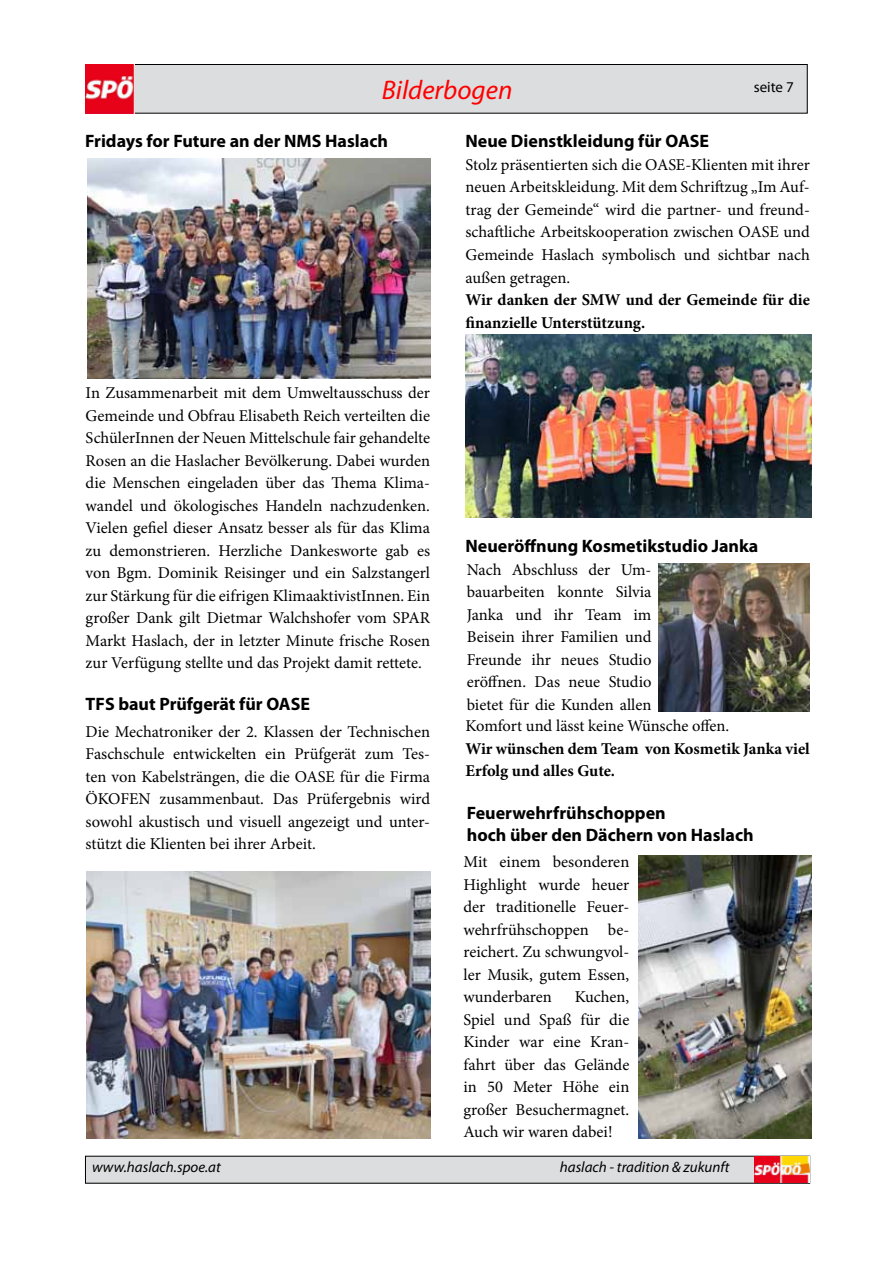
<style>
.page{position:relative;width:893px;height:1263px;background:#fff}
.page>*{position:absolute;margin:0;border:0;box-sizing:border-box;transform-origin:0 0}
.t1{font:italic 27px "Myriad Pro";color:#f00}
.t2{font:700 18px/22.5px "Myriad Pro";color:#000}
.t3{font:16.5px/22.5px "Minion Pro";color:#000;text-align:justify}
.t4{font:700 16.5px/22.5px "Minion Pro";color:#000}
.t5{font:italic 15px "Myriad Pro";color:#000}
.t6{font:15px "Myriad Pro";color:#000}
</style>
<div class="page">
<div style="left:86px;top:64px;width:721px;height:49px;background:#dcddde"></div>
<div style="left:86px;top:64px;width:721px;height:49px;border:1px solid #000"></div>
<div style="left:85px;top:1156px;width:725px;height:27px;background:#dcddde"></div>
<img style="left:754px;top:1156px;width:55px;height:26px">
<img style="left:85px;top:65px;width:49px;height:48px">
<img style="left:87px;top:871px;width:343px;height:267px">
<img style="left:88px;top:158px;width:342px;height:220px">
<img style="left:465px;top:334px;width:346px;height:183px">
<img style="left:659px;top:564px;width:151px;height:148px">
<img style="left:639px;top:855px;width:172px;height:283px">
<h1 class="t1" style="left:382px;top:73px;width:132px">Bilderbogen</h1>
<p class="t2" style="left:85px;top:130px;width:304px">Fridays for Future an der NMS Haslach</p>
<p class="t6" style="left:754px;top:78px;width:42px">seite 7</p>
<p class="t2" style="left:465px;top:130px;width:245px">Neue Dienstkleidung für OASE</p>
<p class="t3" style="left:465px;top:153px;width:346px">Stolz präsentierten sich die OASE-Klienten mit ihrer neuen Arbeitskleidung. Mit dem Schriftzug „Im Auf&shy;trag der Gemeinde“ wird die partner- und freund&shy;schaftliche Arbeitskooperation zwischen OASE und Gemeinde Haslach symbolisch und sichtbar nach außen getragen.</p>
<p class="t4" style="left:465px;top:288px;width:346px">Wir danken der SMW und der Gemeinde für die finanzielle Unterstützung.</p>
<p class="t3" style="left:86px;top:382px;width:346px">In Zusammenarbeit mit dem Umweltausschuss der Gemeinde und Obfrau Elisabeth Reich verteilten die SchülerInnen der Neuen Mittelschule fair gehandelte Rosen an die Haslacher Bevölkerung. Dabei wurden die Menschen eingeladen über das Thema Klima&shy;wandel und ökologisches Handeln nachzudenken.<br>Vielen gefiel dieser Ansatz besser als für das Klima zu demonstrieren. Herzliche Dankesworte gab es von Bgm. Dominik Reisinger und ein Salzstangerl zur Stärkung für die eifrigen KlimaaktivistInnen. Ein großer Dank gilt Dietmar Walchshofer vom SPAR Markt Haslach, der in letzter Minute frische Rosen zur Verfügung stellte und das Projekt damit rettete.</p>
<p class="t2" style="left:86px;top:692px;width:226px">TFS baut Prüfgerät für OASE</p>
<p class="t3" style="left:86px;top:720px;width:346px">Die Mechatroniker der 2. Klassen der Technischen Faschschule entwickelten ein Prüfgerät zum Tes&shy;ten von Kabelsträngen, die die OASE für die Firma ÖKOFEN zusammenbaut. Das Prüfergebnis wird sowohl akustisch und visuell angezeigt und unter&shy;stützt die Klienten bei ihrer Arbeit.</p>
<p class="t2" style="left:465px;top:534px;width:294px">Neueröffnung Kosmetikstudio Janka</p>
<p class="t3" style="left:467px;top:558px;width:186px">Nach Abschluss der Um&shy;bauarbeiten konnte Silvia Janka und ihr Team im Beisein ihrer Familien und Freunde ihr neues Studio eröffnen. Das neue Studio bietet für die Kunden allen</p>
<p class="t3" style="left:465px;top:715px;width:265px">Komfort und lässt keine Wünsche offen.</p>
<p class="t4" style="left:465px;top:737px;width:346px">Wir wünschen dem Team von Kosmetik Janka viel<br>Erfolg und alles Gute.</p>
<p class="t2" style="left:467px;top:801px;width:288px">Feuerwehrfrühschoppen<br>hoch über den Dächern von Haslach</p>
<p class="t3" style="left:463px;top:851px;width:167px">Mit einem besonderen Highlight wurde heuer der traditionelle Feuer&shy;wehrfrühschoppen be&shy;reichert. Zu schwungvol&shy;ler Musik, gutem Essen, wunderbaren</p>
<p class="t3" style="left:463px;top:986px;width:167px;text-indent:111px">Kuchen, Spiel und Spaß für die Kinder war eine Kran&shy;fahrt über das Gelände in 50 Meter Höhe ein großer Besuchermagnet.<br>Auch wir waren dabei!</p>
<p class="t5" style="left:92px;top:1158px;width:130px">www.haslach.spoe.at</p>
<p class="t5" style="left:560px;top:1158px;width:171px">haslach - tradition &amp; zukunft</p>
</div>
